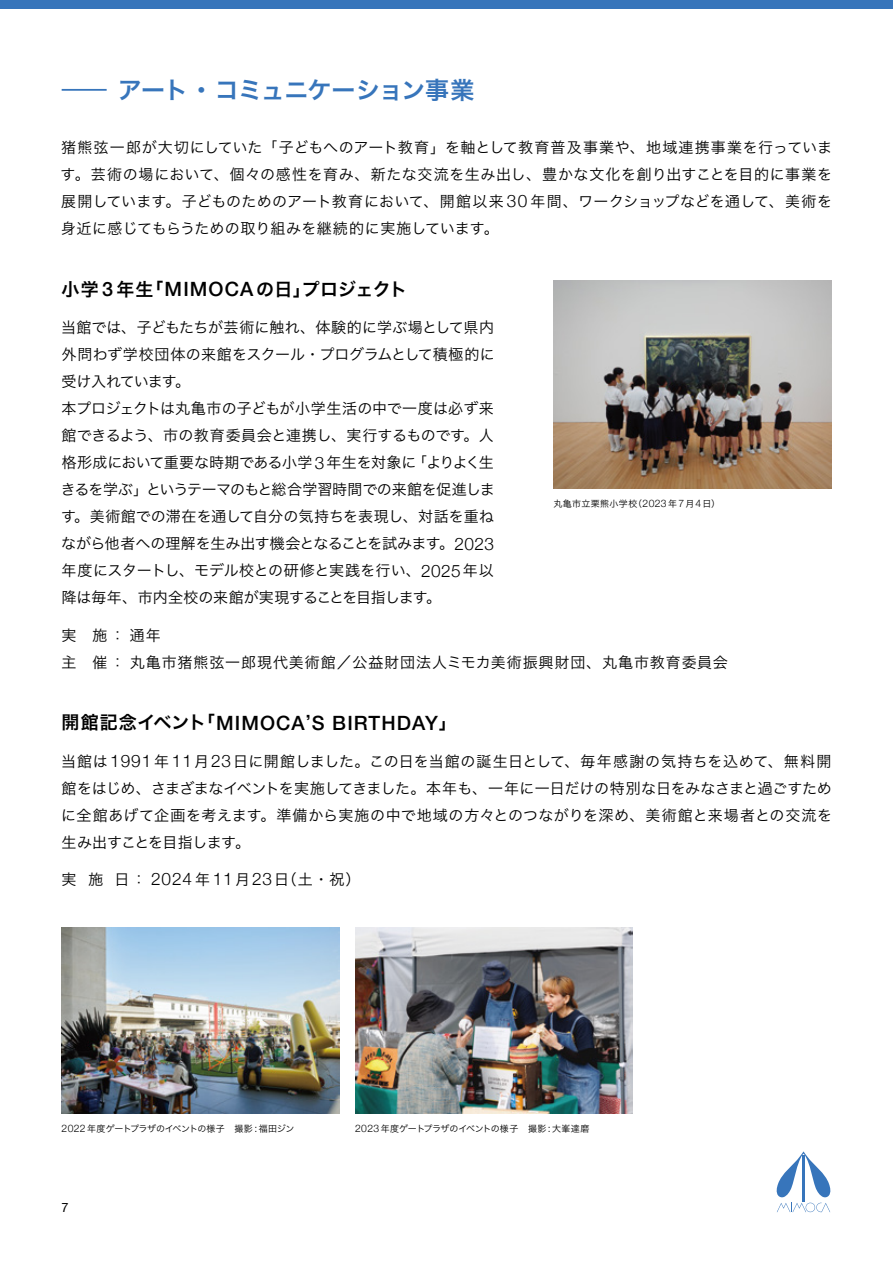
<style>
.page{position:relative;width:893px;height:1263px;background:#fff}
.page>*{position:absolute;margin:0;border:0;box-sizing:border-box;transform-origin:0 0}
.t1{font:24px "Hira Kaku Pro W6";letter-spacing:-.035em;color:#3775bb}
.t2{font:500 19.8px "Helvetica Neue";letter-spacing:.055em;color:#000}
.t3{font:18px "Hira Kaku Pro W6";letter-spacing:.005em;color:#000}
.t4{font:15px/27px "Hira Kaku Pro W3";color:#000;text-align:justify}
.t5{font:15px/27px "Hira Kaku Pro W3";letter-spacing:.06em;color:#000}
.t6{font:12.75px "Helvetica Neue";color:#000}
.t7{font:9px "Hira Kaku Pro W3";letter-spacing:-.025em;color:#000}
.t8{font:9px "Hira Kaku Pro W3";letter-spacing:-.02em;color:#000}
.t9{font:9px "Hira Kaku Pro W3";letter-spacing:.04em;color:#000}
.s1{font-family:"Helvetica Neue";font-weight:300;font-size:17.25px}
.s2{font-family:"Helvetica Neue";font-weight:500;font-size:19.8px}
.s3{font-family:"Helvetica Neue";font-weight:300;font-size:10.35px}
.s4{font-family:"Hira Kaku Pro W6";font-weight:400;font-size:18px}
</style>
<div class="page">
<div style="left:0;top:0;width:893px;height:9px;background:#3775bb"></div>
<svg style="left:776px;top:1151px;width:55px;height:61px"></svg>
<hr style="left:62px;top:89px;width:45px;height:2px;background:#3775bb">
<img style="left:553px;top:280px;width:278px;height:208px">
<img style="left:62px;top:927px;width:277px;height:186px">
<img style="left:355px;top:927px;width:278px;height:186px">
<h1 class="t1" style="left:118px;top:68px;width:358px">アート・コミュニケーション事業</h1>
<p class="t4" style="left:61px;top:132px;width:773px">猪熊弦一郎が大切にしていた「子どもへのアート教育」を軸として教育普及事業や、地域連携事業を行っています。芸術の場において、個々の感性を育み、新たな交流を生み出し、豊かな文化を創り出すことを目的に事業を展開しています。子どものためのアート教育において、開館以来 <span class="s1">30</span> 年間、ワークショップなどを通して、美術を身近に感じてもらうための取り組みを継続的に実施しています。</p>
<p class="t3" style="left:62px;top:273px;width:347px">小学 <span class="s2">3</span> 年生「<span class="s2">MIMOCA</span>の日」プロジェクト</p>
<p class="t4" style="left:61px;top:313px;width:435px;text-align:left">当館では、子どもたちが芸術に触れ、体験的に学ぶ場として県内外問わず学校団体の来館をスクール・プログラムとして積極的に受け入れています。<br>本プロジェクトは丸亀市の子どもが小学生活の中で一度は必ず来館できるよう、市の教育委員会と連携し、実行するものです。人格形成において重要な時期である小学 <span class="s1">3</span> 年生を対象に「よりよく生きるを学ぶ」というテーマのもと総合学習時間での来館を促進します。美術館での滞在を通して自分の気持ちを表現し、対話を重ねながら他者への理解を生み出す機会となることを試みます。<span class="s1">2023</span>年度にスタートし、モデル校との研修と実践を行い、<span class="s1">2025</span>年以降は毎年、市内全校の来館が実現することを目指します。</p>
<p class="t5" style="left:62px;top:621px;width:668px">実 施：通年<br>主 催：丸亀市猪熊弦一郎現代美術館／公益財団法人ミモカ美術振興財団、丸亀市教育委員会</p>
<p class="t9" style="left:553px;top:496px;width:168px">丸亀市立栗熊小学校（<span class="s3">2023</span>年<span class="s3">7</span>月<span class="s3">4</span>日）</p>
<h2 class="t2" style="left:62px;top:711px;width:397px"><span class="s4">開館記念イベント「</span>MIMOCA<span class="s4">ʼ</span>S BIRTHDAY<span class="s4">」</span></h2>
<p class="t4" style="left:61px;top:746px;width:772px">当館は<span class="s1">1991</span> 年 <span class="s1">11</span>月<span class="s1">23</span>日に開館しました。この日を当館の誕生日として、毎年感謝の気持ちを込めて、無料開館をはじめ、さまざまなイベントを実施してきました。本年も、一年に一日だけの特別な日をみなさまと過ごすために全館あげて企画を考えます。準備から実施の中で地域の方々とのつながりを深め、美術館と来場者との交流を生み出すことを目指します。</p>
<p class="t4" style="left:62px;top:865px;width:300px">実 施 日： <span class="s1">2024</span> 年 <span class="s1">11</span>月<span class="s1">23</span>日（土・祝）</p>
<p class="t7" style="left:62px;top:1120px;width:234px"><span class="s3">2022</span>年度ゲートプラザのイベントの様子　撮影 <span class="s3">:</span> 福田ジン</p>
<p class="t8" style="left:355px;top:1120px;width:236px"><span class="s3">2023</span>年度ゲートプラザのイベントの様子　撮影<span class="s3">:</span>大峯達磨</p>
<p class="t6" style="left:62px;top:1198px;width:9px">7</p>
</div>
